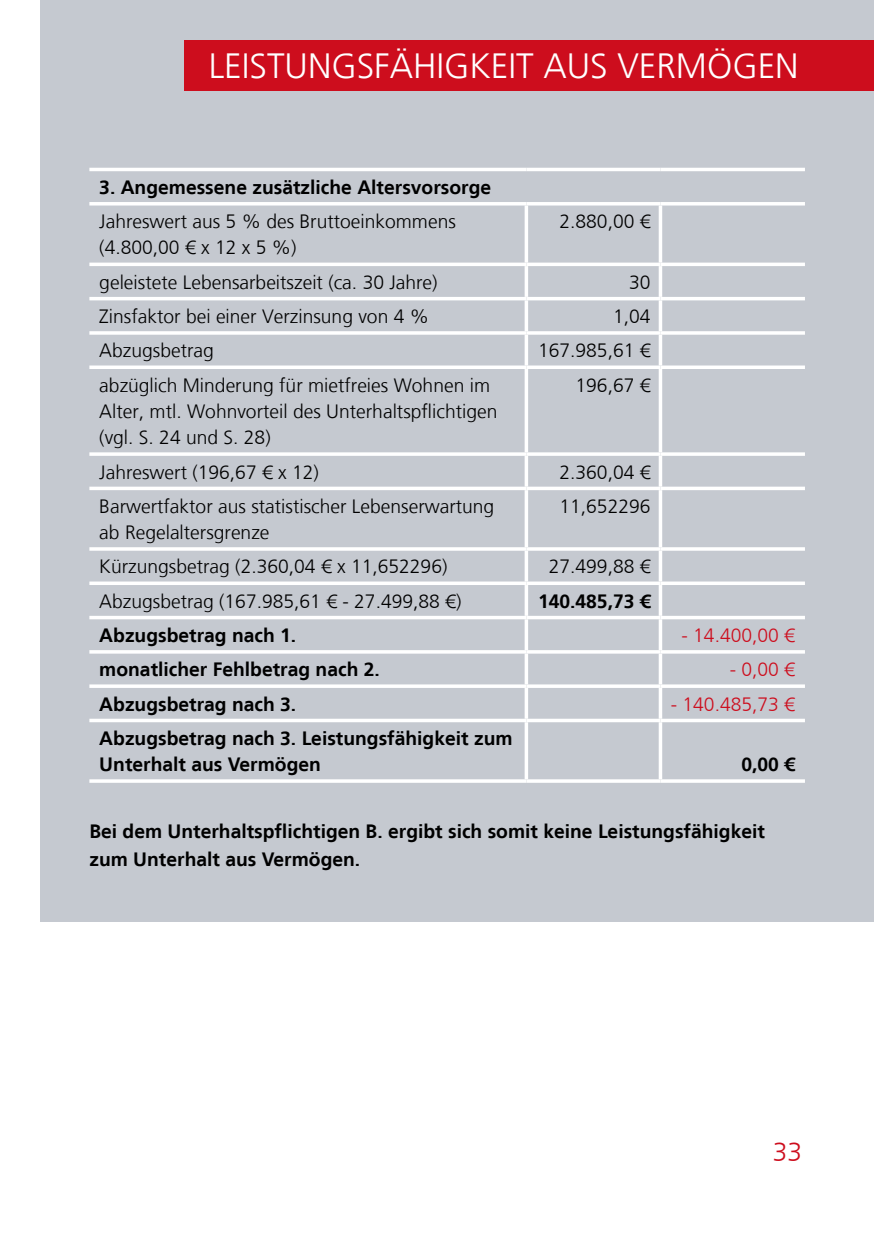
<style>
.page{position:relative;width:874px;height:1241px;background:#fff}
.page>*{position:absolute;margin:0;border:0;box-sizing:border-box;transform-origin:0 0}
.t1{font:300 35px "Frutiger LT";color:#fff}
.t2{font:300 26.25px "Frutiger LT";color:#cd0d1d}
.t3{font:300 19.25px/26.2px "Frutiger LT";color:#000}
.t4{font:700 19.25px/26.2px "Frutiger LT";color:#000}
.t5{font:300 19.25px "Frutiger LT";color:#cd0d1d}
</style>
<div class="page">
<div style="left:41px;top:0;width:832px;height:921px;background:#c5c9d0"></div>
<hr style="left:89px;top:168px;width:437px;height:3px;background:#fff">
<hr style="left:526px;top:168px;width:134px;height:3px;background:#fff">
<hr style="left:660px;top:168px;width:144px;height:3px;background:#fff">
<hr style="left:89px;top:202px;width:437px;height:3px;background:#fff">
<hr style="left:526px;top:202px;width:134px;height:3px;background:#fff">
<svg style="left:524px;top:205px;width:4px;height:57px"></svg>
<hr style="left:660px;top:202px;width:144px;height:3px;background:#fff">
<svg style="left:658px;top:205px;width:4px;height:57px"></svg>
<svg style="left:89px;top:262px;width:437px;height:4px;background:#f6f6f7"></svg>
<svg style="left:526px;top:262px;width:134px;height:4px"></svg>
<svg style="left:524px;top:266px;width:4px;height:31px"></svg>
<svg style="left:660px;top:262px;width:144px;height:4px"></svg>
<svg style="left:658px;top:266px;width:4px;height:31px"></svg>
<hr style="left:89px;top:297px;width:437px;height:3px;background:#fff">
<hr style="left:526px;top:297px;width:134px;height:3px;background:#fff">
<svg style="left:524px;top:300px;width:4px;height:31px"></svg>
<hr style="left:660px;top:297px;width:144px;height:3px;background:#fff">
<svg style="left:658px;top:300px;width:4px;height:31px"></svg>
<hr style="left:89px;top:331px;width:437px;height:3px;background:#fff">
<hr style="left:526px;top:331px;width:134px;height:3px;background:#fff">
<svg style="left:524px;top:334px;width:4px;height:31px"></svg>
<hr style="left:660px;top:331px;width:144px;height:3px;background:#fff">
<svg style="left:658px;top:334px;width:4px;height:31px"></svg>
<svg style="left:89px;top:365px;width:437px;height:4px;background:#f7f7f8"></svg>
<svg style="left:526px;top:365px;width:134px;height:4px"></svg>
<svg style="left:524px;top:369px;width:4px;height:83px"></svg>
<svg style="left:660px;top:365px;width:144px;height:4px"></svg>
<svg style="left:658px;top:369px;width:4px;height:83px"></svg>
<hr style="left:89px;top:452px;width:437px;height:4px;background:#f6f7f8">
<svg style="left:526px;top:452px;width:134px;height:4px"></svg>
<svg style="left:524px;top:456px;width:4px;height:30px"></svg>
<hr style="left:660px;top:452px;width:144px;height:4px;background:#f6f7f8">
<svg style="left:658px;top:456px;width:4px;height:30px"></svg>
<svg style="left:89px;top:486px;width:437px;height:4px;background:#f5f5f7"></svg>
<svg style="left:526px;top:486px;width:134px;height:4px"></svg>
<svg style="left:524px;top:490px;width:4px;height:57px"></svg>
<svg style="left:660px;top:486px;width:144px;height:4px"></svg>
<svg style="left:658px;top:490px;width:4px;height:57px"></svg>
<hr style="left:89px;top:547px;width:437px;height:3px;background:#fff">
<hr style="left:526px;top:547px;width:134px;height:3px;background:#fff">
<svg style="left:524px;top:550px;width:4px;height:31px"></svg>
<hr style="left:660px;top:547px;width:144px;height:3px;background:#fff">
<svg style="left:658px;top:550px;width:4px;height:31px"></svg>
<svg style="left:89px;top:581px;width:437px;height:4px;background:#f7f7f8"></svg>
<svg style="left:526px;top:581px;width:134px;height:4px"></svg>
<svg style="left:524px;top:585px;width:4px;height:30px"></svg>
<svg style="left:660px;top:581px;width:144px;height:4px"></svg>
<svg style="left:658px;top:585px;width:4px;height:30px"></svg>
<svg style="left:89px;top:615px;width:437px;height:4px;fill:#fff"></svg>
<svg style="left:526px;top:615px;width:134px;height:4px"></svg>
<svg style="left:524px;top:619px;width:4px;height:31px"></svg>
<svg style="left:660px;top:615px;width:144px;height:4px"></svg>
<svg style="left:658px;top:619px;width:4px;height:31px"></svg>
<hr style="left:89px;top:650px;width:437px;height:3px;background:#fff">
<hr style="left:526px;top:650px;width:134px;height:3px;background:#fff">
<svg style="left:524px;top:653px;width:4px;height:31px"></svg>
<hr style="left:660px;top:650px;width:144px;height:3px;background:#fff">
<svg style="left:658px;top:653px;width:4px;height:31px"></svg>
<hr style="left:89px;top:684px;width:437px;height:3px;background:#fff">
<hr style="left:526px;top:684px;width:134px;height:3px;background:#fff">
<svg style="left:524px;top:687px;width:4px;height:31px"></svg>
<hr style="left:660px;top:684px;width:144px;height:3px;background:#fff">
<svg style="left:658px;top:687px;width:4px;height:31px"></svg>
<svg style="left:89px;top:718px;width:437px;height:4px;fill:#fff"></svg>
<svg style="left:526px;top:718px;width:134px;height:4px"></svg>
<svg style="left:524px;top:722px;width:4px;height:57px"></svg>
<svg style="left:660px;top:718px;width:144px;height:4px"></svg>
<svg style="left:658px;top:722px;width:4px;height:57px"></svg>
<hr style="left:89px;top:779px;width:437px;height:3px;background:#fff">
<hr style="left:526px;top:779px;width:134px;height:3px;background:#fff">
<hr style="left:660px;top:779px;width:144px;height:3px;background:#fff">
<div style="left:185px;top:41px;width:688px;height:50px;background:#cd0d1d"></div>
<h1 class="t1" style="left:209px;top:46px;width:591px">LEISTUNGSFÄHIGKEIT AUS VERMÖGEN</h1>
<p class="t4" style="left:99px;top:174px;width:393px">3. Angemessene zusätzliche Altersvorsorge</p>
<p class="t3" style="left:99px;top:209px;width:358px">Jahreswert aus 5 % des Bruttoeinkommens (4.800,00 € x 12 x 5 %)</p>
<p class="t3" style="left:559px;top:209px;width:92px">2.880,00 €</p>
<p class="t3" style="left:99px;top:269px;width:339px">geleistete Lebensarbeitszeit (ca. 30 Jahre)</p>
<p class="t3" style="left:628px;top:269px;width:23px">30</p>
<p class="t3" style="left:99px;top:303px;width:331px">Zinsfaktor bei einer Verzinsung von 4 %</p>
<p class="t3" style="left:612px;top:303px;width:39px">1,04</p>
<p class="t3" style="left:99px;top:338px;width:116px">Abzugsbetrag</p>
<p class="t3" style="left:537px;top:338px;width:114px">167.985,61 €</p>
<p class="t3" style="left:99px;top:372px;width:399px">abzüglich Minderung für mietfreies Wohnen im<br>Alter, mtl. Wohnvorteil des Unterhaltspflichtigen (vgl. S. 24 und S. 28)</p>
<p class="t3" style="left:575px;top:372px;width:76px">196,67 €</p>
<p class="t3" style="left:99px;top:459px;width:221px">Jahreswert (196,67 € x 12)</p>
<p class="t3" style="left:559px;top:459px;width:92px">2.360,04 €</p>
<p class="t3" style="left:99px;top:493px;width:396px">Barwertfaktor aus statistischer Lebenserwartung ab Regelaltersgrenze</p>
<p class="t3" style="left:559px;top:493px;width:92px">11,652296</p>
<p class="t3" style="left:99px;top:553px;width:349px">Kürzungsbetrag (2.360,04 € x 11,652296)</p>
<p class="t3" style="left:548px;top:553px;width:103px">27.499,88 €</p>
<p class="t3" style="left:99px;top:588px;width:363px">Abzugsbetrag (167.985,61 € - 27.499,88 €)</p>
<p class="t4" style="left:537px;top:588px;width:114px">140.485,73 €</p>
<p class="t4" style="left:99px;top:622px;width:198px">Abzugsbetrag nach 1.</p>
<p class="t5" style="left:681px;top:624px;width:115px">- 14.400,00 €</p>
<p class="t4" style="left:99px;top:656px;width:282px">monatlicher Fehlbetrag nach 2.</p>
<p class="t5" style="left:729px;top:658px;width:67px">- 0,00 €</p>
<p class="t4" style="left:99px;top:690px;width:198px">Abzugsbetrag nach 3.</p>
<p class="t5" style="left:670px;top:693px;width:126px">- 140.485,73 €</p>
<p class="t4" style="left:99px;top:725px;width:414px">Abzugsbetrag nach 3. Leistungsfähigkeit zum<br>Unterhalt aus Vermögen</p>
<p class="t4" style="left:741px;top:751px;width:55px">0,00 €</p>
<p class="t4" style="left:89px;top:817px;width:676px;line-height:28px">Bei dem Unterhaltspflichtigen B. ergibt sich somit keine Leistungsfähigkeit zum Unterhalt aus Vermögen.</p>
<h2 class="t2" style="left:772px;top:1136px;width:31px">33</h2>
</div>
